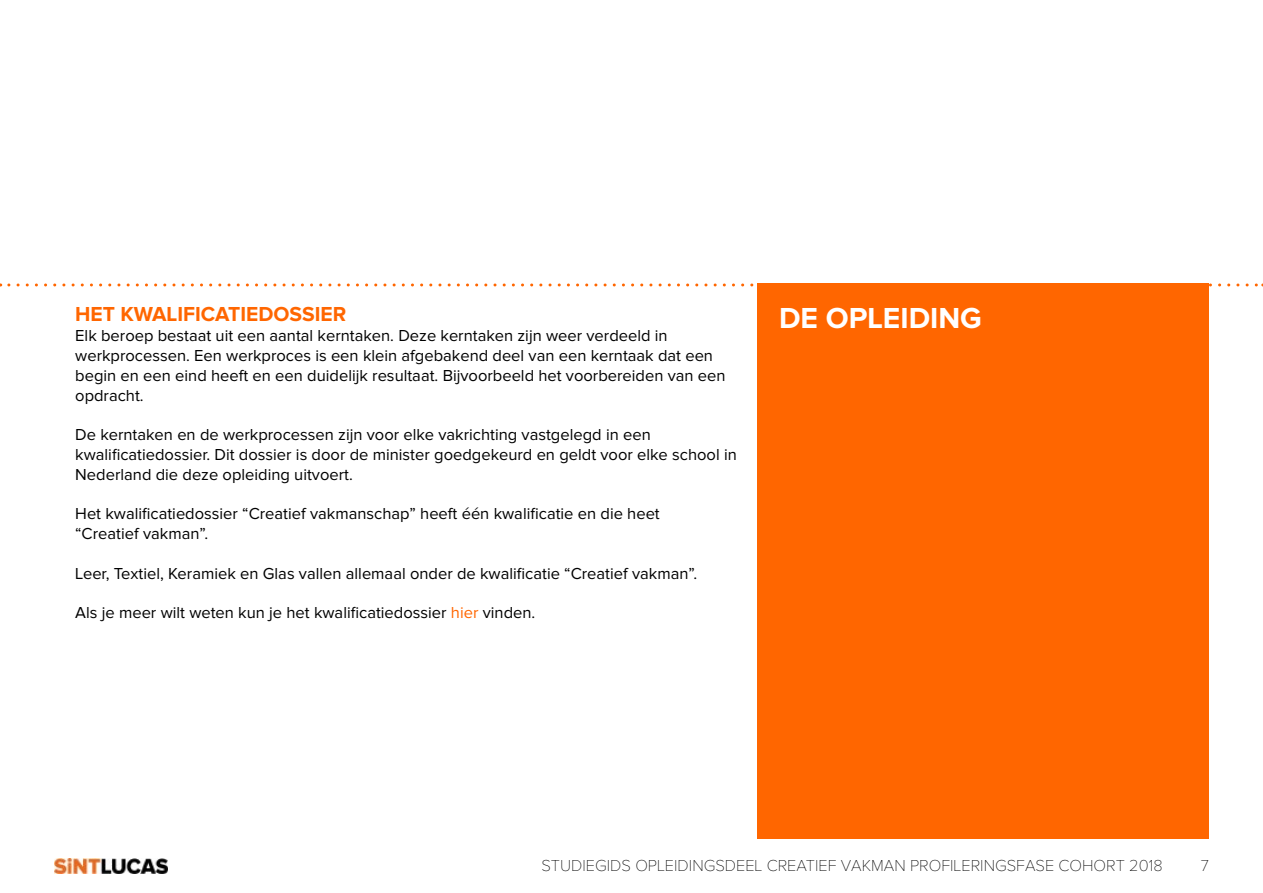
<style>
.page{position:relative;width:1263px;height:893px;background:#fff}
.page>*{position:absolute;margin:0;border:0;box-sizing:border-box;transform-origin:0 0}
.t1{font:700 30px "Proxima Nova";color:#fff}
.t2{font:700 21px "Proxima Nova";color:#f60}
.t3{font:16.5px/19.8px "Proxima Nova";color:#000}
.t4{font:100 16.5px "Proxima Nova";color:#000}
.s1{color:#f60}
</style>
<div class="page">
<svg style="left:9px;top:283px;width:1254px;height:3px"></svg>
<div style="left:758px;top:283px;width:451px;height:556px;background:#f60"></div>
<img style="left:54px;top:858px;width:114px;height:15px">
<p class="t2" style="left:75px;top:305px;width:272px">HET KWALIFICATIEDOSSIER</p>
<p class="t3" style="left:75px;top:326px;width:652px">Elk beroep bestaat uit een aantal kerntaken. Deze kerntaken zijn weer verdeeld in werkprocessen. Een werkproces is een klein afgebakend deel van een kerntaak dat een begin en een eind heeft en een duidelijk resultaat. Bijvoorbeeld het voorbereiden van een opdracht.</p>
<p class="t3" style="left:75px;top:425px;width:663px">De kerntaken en de werkprocessen zijn voor elke vakrichting vastgelegd in een kwalificatiedossier. Dit dossier is door de minister goedgekeurd en geldt voor elke school in<br>Nederland die deze opleiding uitvoert.</p>
<p class="t3" style="left:75px;top:505px;width:586px">Het kwalificatiedossier “Creatief vakmanschap” heeft één kwalificatie en die heet “Creatief vakman”.</p>
<p class="t3" style="left:75px;top:564px;width:624px">Leer, Textiel, Keramiek en Glas vallen allemaal onder de kwalificatie “Creatief vakman”.</p>
<p class="t3" style="left:75px;top:604px;width:462px">Als je meer wilt weten kun je het kwalificatiedossier <span class="s1">hier</span> vinden.</p>
<h1 class="t1" style="left:779px;top:305px;width:204px">DE OPLEIDING</h1>
<p class="t4" style="left:541px;top:858px;width:623px">STUDIEGIDS OPLEIDINGSDEEL CREATIEF VAKMAN PROFILERINGSFASE COHORT 2018</p>
<p class="t4" style="left:1201px;top:858px;width:10px">7</p>
</div>
